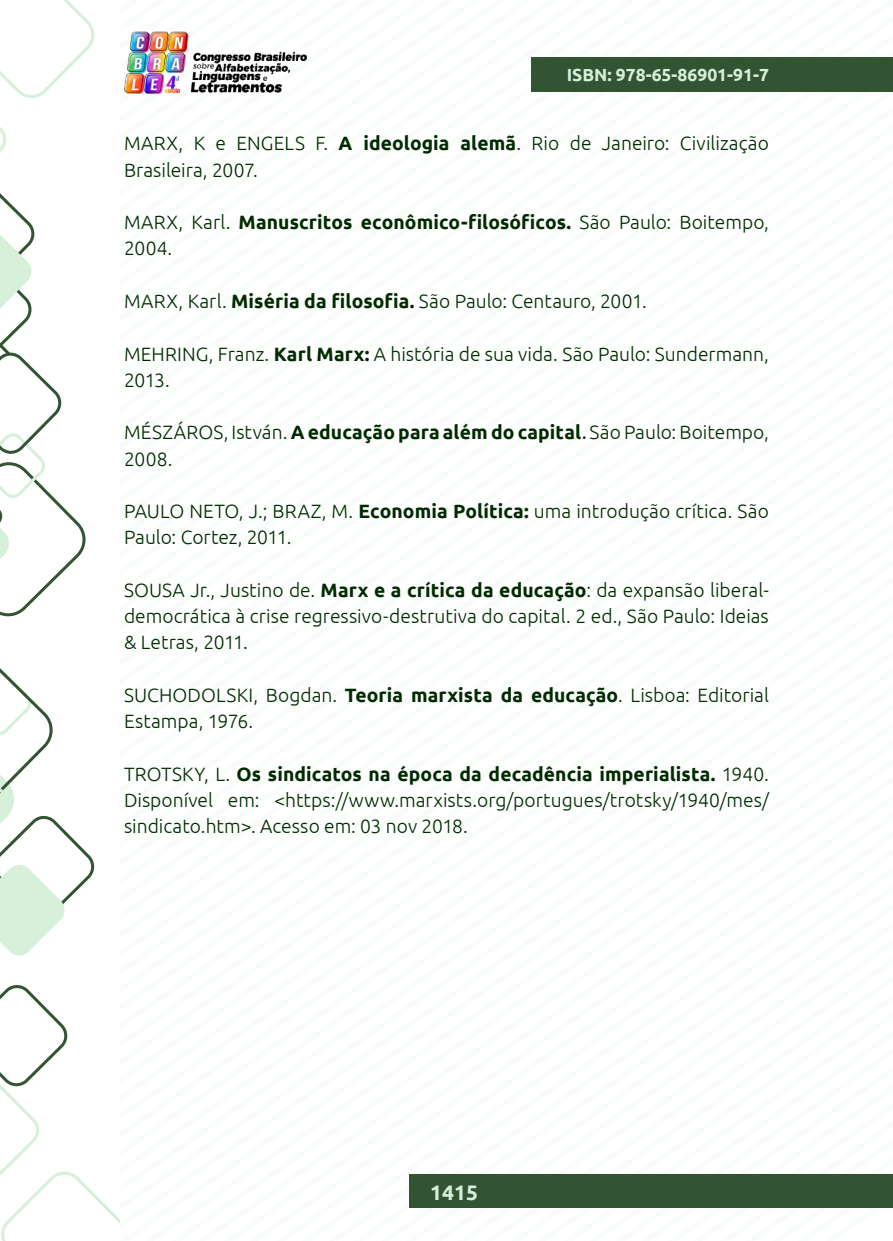
<style>
.page{position:relative;width:893px;height:1241px;background:#fff}
.page>*{position:absolute;margin:0;border:0;box-sizing:border-box;transform-origin:0 0}
.t1{font:700 21px "Ubuntu";color:#d6efda}
._16_REFERENCIAS{font:300 19.25px/26.2px "Ubuntu";color:#002b00}
.t2{font:700 17.5px "Ubuntu";color:#d6efda}
.s1{font-weight:700}
.s2{font-weight:400;font-style:italic}
</style>
<div class="page">
<div style="left:410px;top:1174px;width:483px;height:33px;background:#335433"></div>
<img style="left:124px;top:31px;width:182px;height:62px">
<div style="left:532px;top:57px;width:361px;height:35px;background:#335433"></div>
<svg style="left:0;top:985px;width:119px;height:255px"></svg>
<svg style="left:0;top:0;width:94px;height:616px"></svg>
<svg style="left:0;top:668px;width:94px;height:288px"></svg>
<p class="t2" style="left:567px;top:64px;width:204px">ISBN: 978-65-86901-91-7</p>
<p class="_16_REFERENCIAS" style="left:124px;top:130px;width:646px">MARX, K e ENGELS F. <span class="s1">A ideologia alemã</span>. Rio de Janeiro: Civilização<br>Brasileira, 2007.</p>
<p class="_16_REFERENCIAS" style="left:124px;top:209px;width:646px">MARX, Karl. <span class="s1">Manuscritos econômico-filosóficos.</span> São Paulo: Boitempo,<br>2004.</p>
<p class="_16_REFERENCIAS" style="left:124px;top:287px;width:524px">MARX, Karl. <span class="s1">Miséria da filosofia.</span> São Paulo: Centauro, 2001.</p>
<p class="_16_REFERENCIAS" style="left:124px;top:340px;width:646px">MEHRING, Franz. <span class="s1">Karl Marx:</span> A história de sua vida. São Paulo: Sundermann,<br>2013.</p>
<p class="_16_REFERENCIAS" style="left:124px;top:419px;width:646px">MÉSZÁROS, István. <span class="s1">A educação para além do capital</span><span class="s2">.</span> São Paulo: Boitempo,<br>2008.</p>
<p class="_16_REFERENCIAS" style="left:124px;top:497px;width:646px">PAULO NETO, J.; BRAZ, M. <span class="s1">Economia Política:</span> uma introdução crítica. São<br>Paulo: Cortez, 2011.</p>
<p class="_16_REFERENCIAS" style="left:124px;top:576px;width:646px;text-align:justify">SOUSA Jr., Justino de. <span class="s1">Marx e a crítica da educação</span>: da expansão liberal&shy;democrática à crise regressivo-destrutiva do capital. 2 ed., São Paulo: Ideias &amp; Letras, 2011.</p>
<p class="_16_REFERENCIAS" style="left:124px;top:681px;width:646px">SUCHODOLSKI, Bogdan. <span class="s1">Teoria marxista da educação</span>. Lisboa: Editorial<br>Estampa, 1976.</p>
<p class="_16_REFERENCIAS" style="left:124px;top:760px;width:646px;text-align:justify">TROTSKY, L. <span class="s1">Os sindicatos na época da decadência imperialista.</span> 1940.<br>Disponível em: &lt;https://www.marxists.org/portugues/trotsky/1940/mes/ sindicato.htm&gt;. Acesso em: 03 nov 2018.</p>
<p class="t1" style="left:430px;top:1178px;width:49px">1415</p>
</div>
